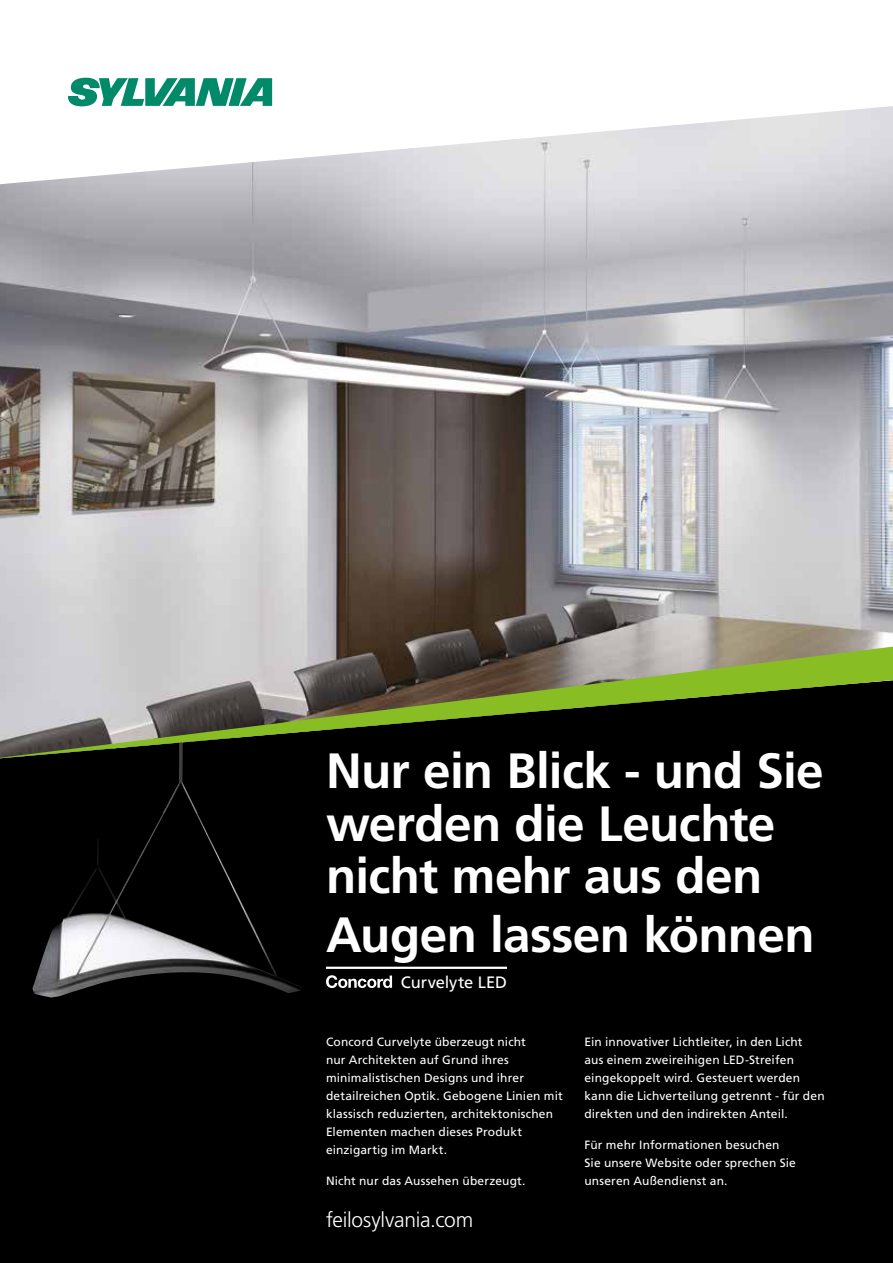
<style>
.page{position:relative;width:893px;height:1263px;background:#fff}
.page>*{position:absolute;margin:0;border:0;box-sizing:border-box;transform-origin:0 0}
.t1{font:700 49.5px/52.5px "Frutiger LT Std";letter-spacing:-.015em;color:#fff}
.t2{font:300 21px "Frutiger LT Std";letter-spacing:-.01em;color:#fff}
.t3{font:16.5px "Frutiger";letter-spacing:-.005em;color:#fff}
.t4{font:12px/18px "Frutiger";letter-spacing:.01em;color:#fff}
</style>
<div class="page">
<div style="left:0;top:759px;width:893px;height:504px;background:#000"></div>
<hr style="left:326px;top:967px;width:181px;height:2px;background:#fff">
<svg style="left:326px;top:975px;width:66px;height:13px"></svg>
<svg style="left:68px;top:78px;width:204px;height:28px"></svg>
<img style="left:0;top:106px;width:893px;height:539px">
<img style="left:30px;top:759px;width:272px;height:238px">
<svg style="left:0;top:645px;width:893px;height:114px;background:#5e634a"></svg>
<h1 class="t1" style="left:326px;top:745px;width:499px">Nur ein Blick - und Sie werden die Leuchte nicht mehr aus den</h1>
<h1 class="t1" style="left:326px;top:909px;width:490px">Augen lassen können</h1>
<h3 class="t3" style="left:401px;top:973px;width:107px">Curvelyte LED</h3>
<p class="t4" style="left:326px;top:1033px;width:238px">Concord Curvelyte überzeugt nicht<br>nur Architekten auf Grund ihres minimalistischen Designs und ihrer detailreichen Optik. Gebogene Linien mit klassisch reduzierten, architektonischen Elementen machen dieses Produkt einzigartig im Markt.</p>
<p class="t4" style="left:326px;top:1171px;width:201px">Nicht nur das Aussehen überzeugt.</p>
<h2 class="t2" style="left:326px;top:1208px;width:149px">feilosylvania.com</h2>
<p class="t4" style="left:584px;top:1033px;width:242px">Ein innovativer Lichtleiter, in den Licht<br>aus einem zweireihigen LED-Streifen eingekoppelt wird. Gesteuert werden kann die Lichverteilung getrennt - für den direkten und den indirekten Anteil.</p>
<p class="t4" style="left:584px;top:1135px;width:213px">Für mehr Informationen besuchen<br>Sie unsere Website oder sprechen Sie unseren Außendienst an.</p>
</div>
